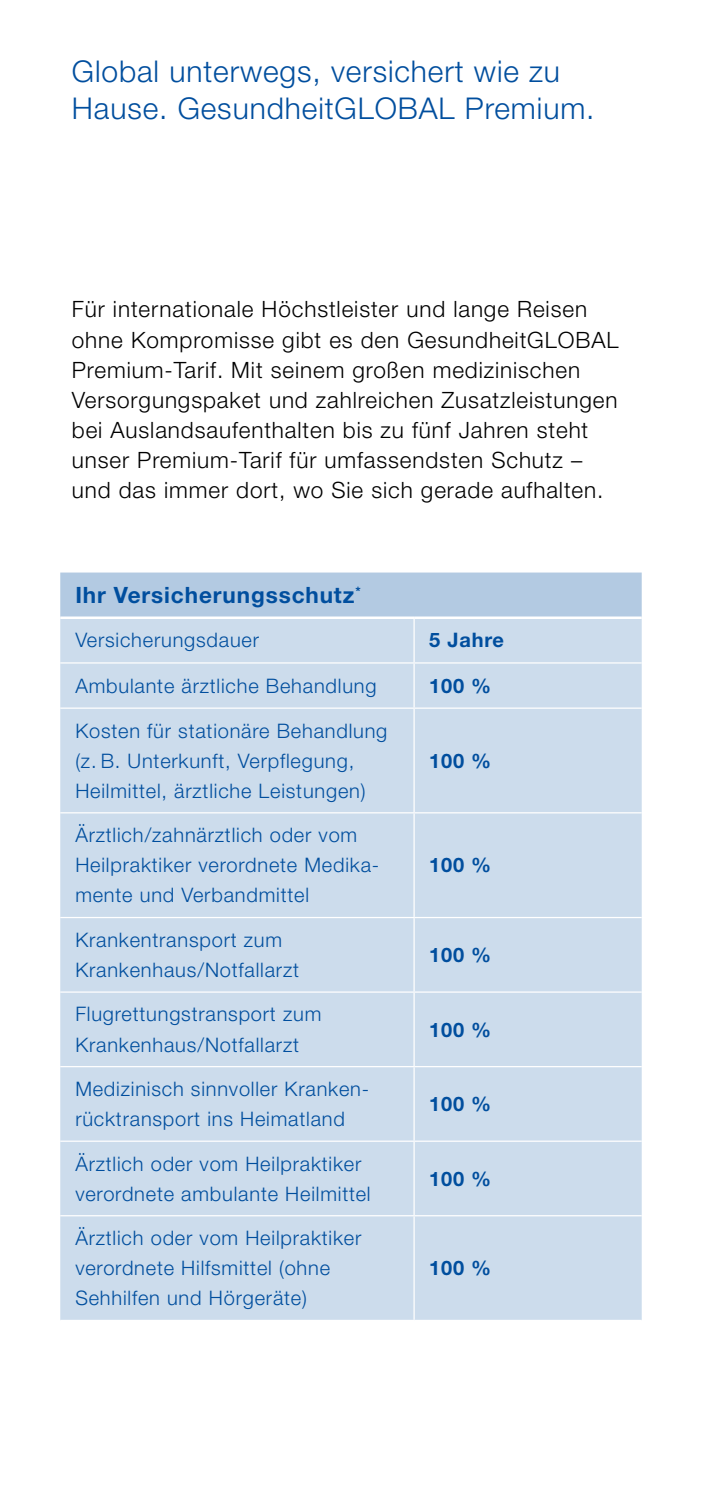
<style>
.page{position:relative;width:702px;height:1489px;background:#fff}
.page>*{position:absolute;margin:0;border:0;box-sizing:border-box;transform-origin:0 0}
.t1{font:300 30px/37.5px "Helvetica Neue LT Pro";letter-spacing:.03em;color:#004e9e}
.t2{font:300 22.5px/30.2px "Helvetica Neue LT Pro";letter-spacing:.04em;color:#000}
.t3{font:700 22.5px "Helvetica Neue LT Pro";letter-spacing:.04em;color:#004e9e}
.t4{font:300 20px/30px "Helvetica Neue LT Pro";letter-spacing:.04em;color:#004e9e}
.t5{font:700 20px "Helvetica Neue LT Pro";letter-spacing:.04em;color:#004e9e}
</style>
<div class="page">
<div style="left:60px;top:572px;width:581px;height:44px;background:#b3cae2"></div>
<div style="left:60px;top:619px;width:581px;height:700px;background:#ccdcec"></div>
<hr style="left:60px;top:707px;width:354px;height:1px;background:#fff">
<hr style="left:60px;top:916px;width:354px;height:2px;background:#fff">
<hr style="left:414px;top:916px;width:227px;height:2px;background:#fff">
<hr style="left:60px;top:991px;width:354px;height:1px;background:#fff">
<hr style="left:414px;top:991px;width:227px;height:1px;background:#fff">
<hr style="left:60px;top:1065px;width:354px;height:2px;background:#fff">
<hr style="left:414px;top:1065px;width:227px;height:2px;background:#fff">
<hr style="left:60px;top:1140px;width:354px;height:1px;background:#fff">
<hr style="left:414px;top:1140px;width:227px;height:1px;background:#fff">
<hr style="left:60px;top:1214px;width:354px;height:2px;background:#fff">
<hr style="left:414px;top:1214px;width:227px;height:2px;background:#fff">
<hr style="left:414px;top:662px;width:227px;height:1px;background:#fff">
<hr style="left:414px;top:707px;width:227px;height:1px;background:#fff">
<hr style="left:414px;top:812px;width:227px;height:1px;background:#fff">
<hr style="left:60px;top:662px;width:354px;height:1px;background:#fff">
<hr style="left:413px;top:663px;width:1px;height:44px;background:#fff">
<hr style="left:413px;top:708px;width:1px;height:104px;background:#fff">
<hr style="left:60px;top:812px;width:354px;height:1px;background:#fff">
<hr style="left:413px;top:619px;width:1px;height:43px;background:#fff">
<hr style="left:413px;top:813px;width:1px;height:103px;background:#fff">
<hr style="left:413px;top:918px;width:1px;height:73px;background:#fff">
<hr style="left:413px;top:992px;width:1px;height:73px;background:#fff">
<hr style="left:413px;top:1067px;width:1px;height:73px;background:#fff">
<hr style="left:413px;top:1141px;width:1px;height:73px;background:#fff">
<hr style="left:413px;top:1216px;width:1px;height:103px;background:#fff">
<h1 class="t1" style="left:72px;top:52px;width:524px">Global unterwegs, versichert wie zu<br>Hause. GesundheitGLOBAL Premium.</h1>
<p class="t2" style="left:72px;top:294px;width:548px">Für internationale Höchstleister und lange Reisen ohne Kompromisse gibt es den GesundheitGLOBAL Premium-Tarif. Mit seinem großen medizinischen Versorgungspaket und zahlreichen Zusatzleistungen bei Auslandsaufenthalten bis zu fünf Jahren steht unser Premium-Tarif für umfassendsten Schutz – und das immer dort, wo Sie sich gerade aufhalten.</p>
<p class="t3" style="left:75px;top:581px;width:287px">Ihr Versicherungsschutz<sup>*</sup></p>
<p class="t4" style="left:75px;top:625px;width:185px">Versicherungsdauer</p>
<p class="t5" style="left:429px;top:627px;width:76px">5 Jahre</p>
<p class="t4" style="left:75px;top:670px;width:303px">Ambulante ärztliche Behandlung</p>
<p class="t5" style="left:429px;top:673px;width:64px">100 %</p>
<p class="t4" style="left:75px;top:715px;width:313px">Kosten für stationäre Behandlung (z. B. Unterkunft, Verpflegung,<br>Heilmittel, ärztliche Leistungen)</p>
<p class="t5" style="left:429px;top:747px;width:64px">100 %</p>
<p class="t4" style="left:75px;top:819px;width:305px">Ärztlich/zahnärztlich oder vom<br>Heilpraktiker verordnete Medika&shy;mente und Verbandmittel</p>
<p class="t4" style="left:75px;top:924px;width:225px">Krankentransport zum<br>Krankenhaus/Notfallarzt</p>
<p class="t4" style="left:75px;top:998px;width:247px">Flugrettungstransport zum<br>Krankenhaus/Notfallarzt</p>
<p class="t4" style="left:75px;top:1073px;width:293px">Medizinisch sinnvoller Kranken&shy;rücktransport ins Heimatland</p>
<p class="t4" style="left:75px;top:1147px;width:297px">Ärztlich oder vom Heilpraktiker verordnete ambulante Heilmittel</p>
<p class="t4" style="left:75px;top:1222px;width:287px">Ärztlich oder vom Heilpraktiker verordnete Hilfsmittel (ohne<br>Sehhilfen und Hörgeräte)</p>
<p class="t5" style="left:429px;top:852px;width:64px">100 %</p>
<p class="t5" style="left:429px;top:942px;width:64px">100 %</p>
<p class="t5" style="left:429px;top:1016px;width:64px">100 %</p>
<p class="t5" style="left:429px;top:1091px;width:64px">100 %</p>
<p class="t5" style="left:429px;top:1165px;width:64px">100 %</p>
<p class="t5" style="left:429px;top:1255px;width:64px">100 %</p>
</div>
